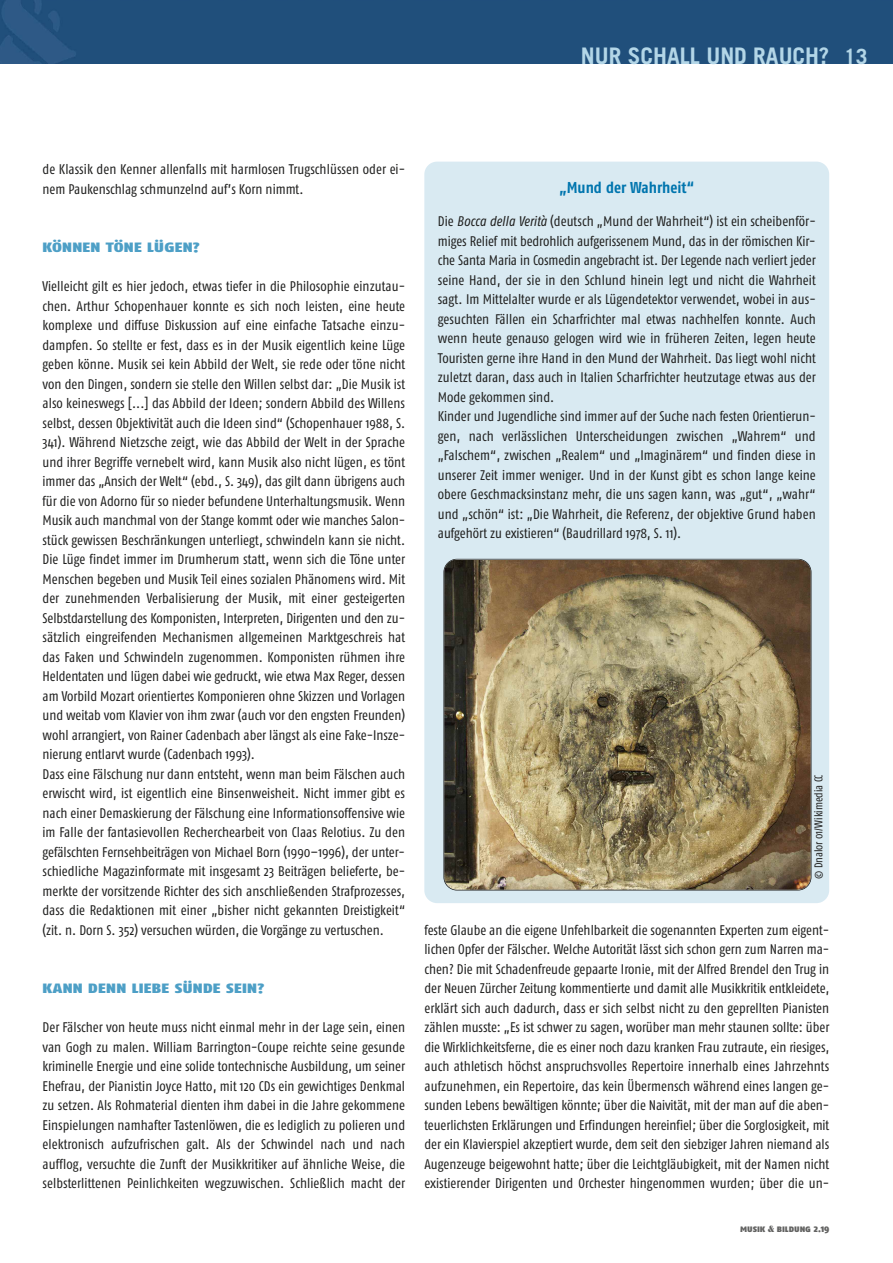
<style>
.page{position:relative;width:893px;height:1263px;background:#fff}
.page>*{position:absolute;margin:0;border:0;box-sizing:border-box;transform-origin:0 0}
.t1{font:700 22.8px "Trade Gothic";color:#b3d6e7}
.t2{font:700 15.75px "Fago Co";letter-spacing:-.005em;color:#0075ae}
.t3{font:13.95px/19.5px "Fago Co";color:#1f1f1e}
.t4{font:900 13.5px "Fago Co";letter-spacing:.015em;color:#4d9fc6;scale:1.33 1}
.t5{font:11.25px "Fago Co";color:#1f1f1e}
.t6{font:9.9px "Fago Co Black Caps";letter-spacing:-.01em;color:#626261}
.s1{font-size:21px}
.s2{font-style:italic}
.s3{font-family:"Stencil";font-size:9.6px}
</style>
<div class="page">
<div style="left:0;top:0;width:893px;height:64px;background:#204f7b"></div>
<div style="left:424px;top:162px;width:405px;height:741px;background:#d9eaf2;border-radius:13px"></div>
<img style="left:444px;top:560px;width:367px;height:330px;border-radius:13px">
<div style="left:443px;top:559px;width:368px;height:331px;border:2px solid #1f1f1e;border-radius:14px"></div>
<h1 class="t1" style="left:581px;top:47px;width:288px">NUR SCHALL UND RAUCH? <span class="s1">13</span></h1>
<p class="t3" style="left:43px;top:161px;width:364px">de Klassik den Kenner allenfalls mit harmlosen Trugschlüssen oder ei&shy;nem Paukenschlag schmunzelnd auf’s Korn nimmt.</p>
<p class="t4" style="left:42px;top:242px;width:120px">KÖNNEN TÖNE LÜGEN?</p>
<p class="t3" style="left:43px;top:278px;width:364px">Vielleicht gilt es hier jedoch, etwas tiefer in die Philosophie einzutau&shy;chen. Arthur Schopenhauer konnte es sich noch leisten, eine heute komplexe und diffuse Diskussion auf eine einfache Tatsache einzu&shy;dampfen. So stellte er fest, dass es in der Musik eigentlich keine Lüge geben könne. Musik sei kein Abbild der Welt, sie rede oder töne nicht von den Dingen, sondern sie stelle den Willen selbst dar: „Die Musik ist also keineswegs [...] das Abbild der Ideen; sondern Abbild des Willens selbst, dessen Objektivität auch die Ideen sind“ (Schopenhauer 1988, S.<br>341). Während Nietzsche zeigt, wie das Abbild der Welt in der Sprache und ihrer Begriffe vernebelt wird, kann Musik also nicht lügen, es tönt immer das „Ansich der Welt“ (ebd., S. 349), das gilt dann übrigens auch für die von Adorno für so nieder befundene Unterhaltungsmusik. Wenn Musik auch manchmal von der Stange kommt oder wie manches Salon&shy;stück gewissen Beschränkungen unterliegt, schwindeln kann sie nicht.<br>Die Lüge findet immer im Drumherum statt, wenn sich die Töne unter Menschen begeben und Musik Teil eines sozialen Phänomens wird. Mit der zunehmenden Verbalisierung der Musik, mit einer gesteigerten Selbstdarstellung des Komponisten, Interpreten, Dirigenten und den zu&shy;sätzlich eingreifenden Mechanismen allgemeinen Marktgeschreis hat das Faken und Schwindeln zugenommen. Komponisten rühmen ihre Heldentaten und lügen dabei wie gedruckt, wie etwa Max Reger, dessen am Vorbild Mozart orientiertes Komponieren ohne Skizzen und Vorlagen und weitab vom Klavier von ihm zwar (auch vor den engsten Freunden) wohl arrangiert, von Rainer Cadenbach aber längst als eine Fake-Insze&shy;nierung entlarvt wurde (Cadenbach 1993).<br>Dass eine Fälschung nur dann entsteht, wenn man beim Fälschen auch erwischt wird, ist eigentlich eine Binsenweisheit. Nicht immer gibt es nach einer Demaskierung der Fälschung eine Informationsoffensive wie im Falle der fantasievollen Recherchearbeit von Claas Relotius. Zu den gefälschten Fernsehbeiträgen von Michael Born (1990–1996), der unter&shy;schiedliche Magazinformate mit insgesamt 23 Beiträgen belieferte, be&shy;merkte der vorsitzende Richter des sich anschließenden Strafprozesses, dass die Redaktionen mit einer „bisher nicht gekannten Dreistigkeit“ (zit. n. Dorn S. 352) versuchen würden, die Vorgänge zu vertuschen.</p>
<p class="t4" style="left:42px;top:983px;width:168px">KANN DENN LIEBE SÜNDE SEIN?</p>
<p class="t3" style="left:43px;top:1019px;width:364px;text-align:justify">Der Fälscher von heute muss nicht einmal mehr in der Lage sein, einen van Gogh zu malen. William Barrington-Coupe reichte seine gesunde kriminelle Energie und eine solide tontechnische Ausbildung, um seiner Ehefrau, der Pianistin Joyce Hatto, mit 120 CDs ein gewichtiges Denkmal zu setzen. Als Rohmaterial dienten ihm dabei in die Jahre gekommene Einspielungen namhafter Tastenlöwen, die es lediglich zu polieren und elektronisch aufzufrischen galt. Als der Schwindel nach und nach aufflog, versuchte die Zunft der Musikkritiker auf ähnliche Weise, die selbsterlittenen Peinlichkeiten wegzuwischen. Schließlich macht der</p>
<p class="t2" style="left:560px;top:182px;width:136px">„Mund der Wahrheit“</p>
<p class="t3" style="left:438px;top:213px;width:379px">Die <span class="s2">Bocca della Verità</span> (deutsch „Mund der Wahrheit“) ist ein scheibenför&shy;miges Relief mit bedrohlich aufgerissenem Mund, das in der römischen Kir&shy;che Santa Maria in Cosmedin angebracht ist. Der Legende nach verliert jeder seine Hand, der sie in den Schlund hinein legt und nicht die Wahrheit sagt. Im Mittelalter wurde er als Lügendetektor verwendet, wobei in aus&shy;gesuchten Fällen ein Scharfrichter mal etwas nachhelfen konnte. Auch wenn heute genauso gelogen wird wie in früheren Zeiten, legen heute Touristen gerne ihre Hand in den Mund der Wahrheit. Das liegt wohl nicht zuletzt daran, dass auch in Italien Scharfrichter heutzutage etwas aus der Mode gekommen sind.<br>Kinder und Jugendliche sind immer auf der Suche nach festen Orientierun&shy;gen, nach verlässlichen Unterscheidungen zwischen „Wahrem“ und „Falschem“, zwischen „Realem“ und „Imaginärem“ und finden diese in unserer Zeit immer weniger. Und in der Kunst gibt es schon lange keine obere Geschmacksinstanz mehr, die uns sagen kann, was „gut“, „wahr“ und „schön“ ist: „Die Wahrheit, die Referenz, der objektive Grund haben aufgehört zu existieren“ (Baudrillard 1978, S. 11).</p>
<p class="t5" style="left:815px;top:879px;width:106px;rotate:-90deg">© Dnalor 01/Wikimedia CC</p>
<p class="t3" style="left:424px;top:921px;width:406px;text-align:justify">feste Glaube an die eigene Unfehlbarkeit die sogenannten Experten zum eigent&shy;lichen Opfer der Fälscher. Welche Autorität lässt sich schon gern zum Narren ma&shy;chen? Die mit Schadenfreude gepaarte Ironie, mit der Alfred Brendel den Trug in der Neuen Zürcher Zeitung kommentierte und damit alle Musikkritik entkleidete, erklärt sich auch dadurch, dass er sich selbst nicht zu den geprellten Pianisten zählen musste: „Es ist schwer zu sagen, worüber man mehr staunen sollte: über die Wirklichkeitsferne, die es einer noch dazu kranken Frau zutraute, ein riesiges, auch athletisch höchst anspruchsvolles Repertoire innerhalb eines Jahrzehnts aufzunehmen, ein Repertoire, das kein Übermensch während eines langen ge&shy;sunden Lebens bewältigen könnte; über die Naivität, mit der man auf die aben&shy;teuerlichsten Erklärungen und Erfindungen hereinfiel; über die Sorglosigkeit, mit der ein Klavierspiel akzeptiert wurde, dem seit den siebziger Jahren niemand als Augenzeuge beigewohnt hatte; über die Leichtgläubigkeit, mit der Namen nicht existierender Dirigenten und Orchester hingenommen wurden; über die un-</p>
<p class="t6" style="left:740px;top:1223px;width:91px">musik <span class="s3">&amp;</span> bildung 2.19</p>
</div>
